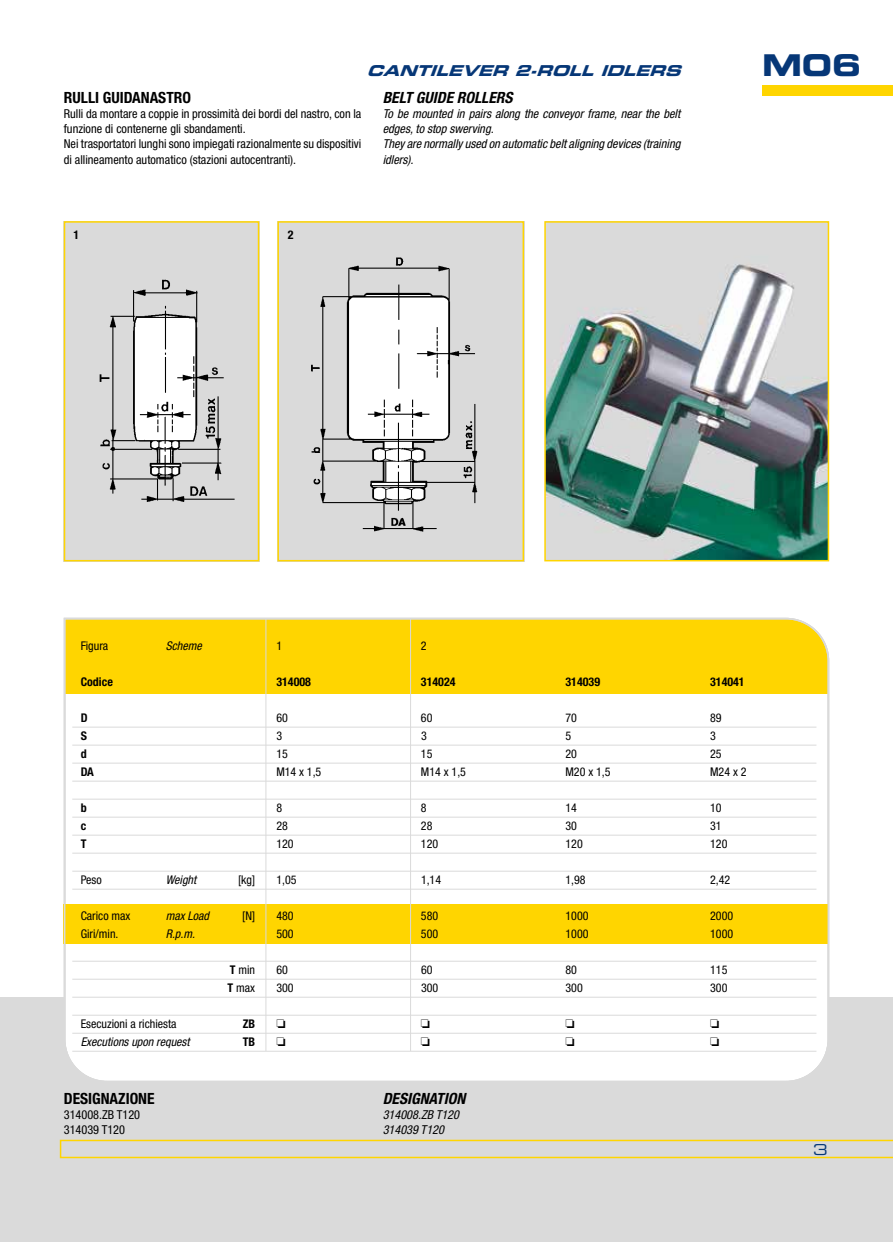
<style>
.page{position:relative;width:893px;height:1242px;background:#fff}
.page>*{position:absolute;margin:0;border:0;box-sizing:border-box;transform-origin:0 0}
.t1{font:30px "Eurostile Bold Extended Two";color:#063777}
.t2{font:700 condensed 15.45px "Helvetica Neue";color:#000}
.t3{font:italic 700 condensed 15.45px "Helvetica Neue";color:#000}
.t4{font:italic 15px "Eurostile Bold Extended Two";color:#063777}
.t5{font:15px "Eurostile Extended Two";color:#063777}
.t6{font:condensed 12.3px/15px "Helvetica Neue";color:#000}
.t7{font:italic condensed 12.3px/15px "Helvetica Neue";color:#000}
.t8{font:condensed 12px "Helvetica Neue";color:#000}
.t9{font:italic condensed 12px "Helvetica Neue";color:#000}
.t10{font:700 condensed 12px "Helvetica Neue";color:#000}
.s1{font-weight:700}
</style>
<div class="page">
<div style="left:0;top:997px;width:893px;height:245px;background:#dadada"></div>
<div style="left:762px;top:85px;width:131px;height:11px;background:#ffd500"></div>
<svg style="left:60px;top:1139px;width:833px;height:19px"></svg>
<img style="left:67px;top:224px;width:189px;height:334px">
<div style="left:64px;top:221px;width:195px;height:340px;border:2px solid #ffd500"></div>
<img style="left:280px;top:224px;width:241px;height:334px">
<div style="left:277px;top:221px;width:247px;height:340px;border:2px solid #ffd500"></div>
<img style="left:547px;top:224px;width:279px;height:334px">
<div style="left:544px;top:221px;width:285px;height:340px;border:2px solid #ffd500"></div>
<svg style="left:63px;top:617px;width:767px;height:464px"></svg>
<svg style="left:277px;top:1020px;width:8px;height:8px"></svg>
<svg style="left:421px;top:1020px;width:9px;height:8px"></svg>
<svg style="left:566px;top:1020px;width:8px;height:8px"></svg>
<svg style="left:710px;top:1020px;width:9px;height:8px"></svg>
<svg style="left:277px;top:1038px;width:8px;height:8px"></svg>
<svg style="left:421px;top:1038px;width:9px;height:8px"></svg>
<svg style="left:566px;top:1038px;width:8px;height:8px"></svg>
<svg style="left:710px;top:1038px;width:9px;height:8px"></svg>
<p class="t4" style="left:367px;top:60px;width:322px">CANTILEVER 2-ROLLIDLERS</p>
<p class="t2" style="left:64px;top:89px;width:129px">RULLI GUIDANASTRO</p>
<p class="t6" style="left:64px;top:107px;width:299px">Rulli da montare a coppie in prossimità dei bordi del nastro, con la funzione di contenerne gli sbandamenti.<br>Nei trasportatori lunghi sono impiegati razionalmente su dispositivi di allineamento automatico (stazioni autocentranti).</p>
<p class="t3" style="left:383px;top:89px;width:131px">BELT GUIDE ROLLERS</p>
<p class="t7" style="left:383px;top:107px;width:299px">To be mounted in pairs along the conveyor frame, near the belt edges, to stop swerving.<br>They are normally used on automatic belt aligning devices (training idlers).</p>
<p class="t10" style="left:74px;top:228px;width:7px">1</p>
<p class="t10" style="left:288px;top:228px;width:7px">2</p>
<h1 class="t1" style="left:762px;top:44px;width:101px">M06</h1>
<p class="t8" style="left:81px;top:639px;width:29px">Figura</p>
<p class="t9" style="left:166px;top:639px;width:37px">Scheme</p>
<p class="t8" style="left:276px;top:639px;width:7px">1</p>
<p class="t8" style="left:421px;top:639px;width:7px">2</p>
<p class="t10" style="left:81px;top:675px;width:34px">Codice</p>
<p class="t10" style="left:276px;top:675px;width:36px">314008</p>
<p class="t10" style="left:421px;top:675px;width:36px">314024</p>
<p class="t10" style="left:565px;top:675px;width:36px">314039</p>
<p class="t10" style="left:710px;top:675px;width:36px">314041</p>
<p class="t10" style="left:81px;top:711px;width:8px">D</p>
<p class="t8" style="left:276px;top:711px;width:13px">60</p>
<p class="t8" style="left:421px;top:711px;width:13px">60</p>
<p class="t8" style="left:565px;top:711px;width:13px">70</p>
<p class="t8" style="left:710px;top:711px;width:13px">89</p>
<p class="t10" style="left:81px;top:729px;width:8px">S</p>
<p class="t8" style="left:276px;top:729px;width:7px">3</p>
<p class="t8" style="left:421px;top:729px;width:7px">3</p>
<p class="t8" style="left:565px;top:729px;width:7px">5</p>
<p class="t8" style="left:710px;top:729px;width:7px">3</p>
<p class="t10" style="left:81px;top:747px;width:7px">d</p>
<p class="t8" style="left:276px;top:747px;width:13px">15</p>
<p class="t8" style="left:421px;top:747px;width:13px">15</p>
<p class="t8" style="left:565px;top:747px;width:13px">20</p>
<p class="t8" style="left:710px;top:747px;width:13px">25</p>
<p class="t10" style="left:81px;top:765px;width:15px">DA</p>
<p class="t8" style="left:276px;top:765px;width:46px">M14 x 1,5</p>
<p class="t8" style="left:421px;top:765px;width:46px">M14 x 1,5</p>
<p class="t8" style="left:565px;top:765px;width:46px">M20 x 1,5</p>
<p class="t8" style="left:710px;top:765px;width:38px">M24 x 2</p>
<p class="t10" style="left:81px;top:801px;width:7px">b</p>
<p class="t8" style="left:276px;top:801px;width:7px">8</p>
<p class="t8" style="left:421px;top:801px;width:7px">8</p>
<p class="t8" style="left:565px;top:801px;width:13px">14</p>
<p class="t8" style="left:710px;top:801px;width:13px">10</p>
<p class="t10" style="left:81px;top:819px;width:7px">c</p>
<p class="t8" style="left:276px;top:819px;width:13px">28</p>
<p class="t8" style="left:421px;top:819px;width:13px">28</p>
<p class="t8" style="left:565px;top:819px;width:13px">30</p>
<p class="t8" style="left:710px;top:819px;width:13px">31</p>
<p class="t10" style="left:81px;top:837px;width:7px">T</p>
<p class="t8" style="left:276px;top:837px;width:19px">120</p>
<p class="t8" style="left:421px;top:837px;width:19px">120</p>
<p class="t8" style="left:565px;top:837px;width:19px">120</p>
<p class="t8" style="left:710px;top:837px;width:19px">120</p>
<p class="t8" style="left:81px;top:873px;width:23px">Peso</p>
<p class="t9" style="left:166px;top:873px;width:32px">Weight</p>
<p class="t8" style="left:238px;top:873px;width:19px">[kg]</p>
<p class="t8" style="left:276px;top:873px;width:22px">1,05</p>
<p class="t8" style="left:421px;top:873px;width:22px">1,14</p>
<p class="t8" style="left:565px;top:873px;width:22px">1,98</p>
<p class="t8" style="left:710px;top:873px;width:22px">2,42</p>
<p class="t8" style="left:81px;top:909px;width:51px">Carico max</p>
<p class="t9" style="left:166px;top:909px;width:45px">max Load</p>
<p class="t8" style="left:242px;top:909px;width:14px">[N]</p>
<p class="t8" style="left:276px;top:909px;width:19px">480</p>
<p class="t8" style="left:421px;top:909px;width:19px">580</p>
<p class="t8" style="left:565px;top:909px;width:25px">1000</p>
<p class="t8" style="left:710px;top:909px;width:25px">2000</p>
<p class="t8" style="left:81px;top:927px;width:39px">Giri/min.</p>
<p class="t9" style="left:166px;top:927px;width:31px">R.p.m.</p>
<p class="t8" style="left:276px;top:927px;width:19px">500</p>
<p class="t8" style="left:421px;top:927px;width:19px">500</p>
<p class="t8" style="left:565px;top:927px;width:25px">1000</p>
<p class="t8" style="left:710px;top:927px;width:25px">1000</p>
<p class="t8" style="left:230px;top:963px;width:27px"><span class="s1">T</span> min</p>
<p class="t8" style="left:276px;top:963px;width:13px">60</p>
<p class="t8" style="left:421px;top:963px;width:13px">60</p>
<p class="t8" style="left:565px;top:963px;width:13px">80</p>
<p class="t8" style="left:710px;top:963px;width:19px">115</p>
<p class="t8" style="left:228px;top:981px;width:29px"><span class="s1">T</span> max</p>
<p class="t8" style="left:276px;top:981px;width:19px">300</p>
<p class="t8" style="left:421px;top:981px;width:19px">300</p>
<p class="t8" style="left:565px;top:981px;width:19px">300</p>
<p class="t8" style="left:710px;top:981px;width:19px">300</p>
<p class="t8" style="left:81px;top:1017px;width:97px">Esecuzioni a richiesta</p>
<p class="t10" style="left:243px;top:1017px;width:14px">ZB</p>
<p class="t9" style="left:81px;top:1035px;width:110px">Executions upon request</p>
<p class="t10" style="left:243px;top:1035px;width:14px">TB</p>
<p class="t2" style="left:64px;top:1089px;width:92px">DESIGNAZIONE</p>
<p class="t6" style="left:64px;top:1107px;width:78px">314008.ZB T120<br>314039 T120</p>
<p class="t3" style="left:383px;top:1089px;width:84px">DESIGNATION</p>
<p class="t7" style="left:383px;top:1107px;width:78px">314008.ZB T120<br>314039 T120</p>
<p class="t5" style="left:813px;top:1139px;width:16px">3</p>
</div>
